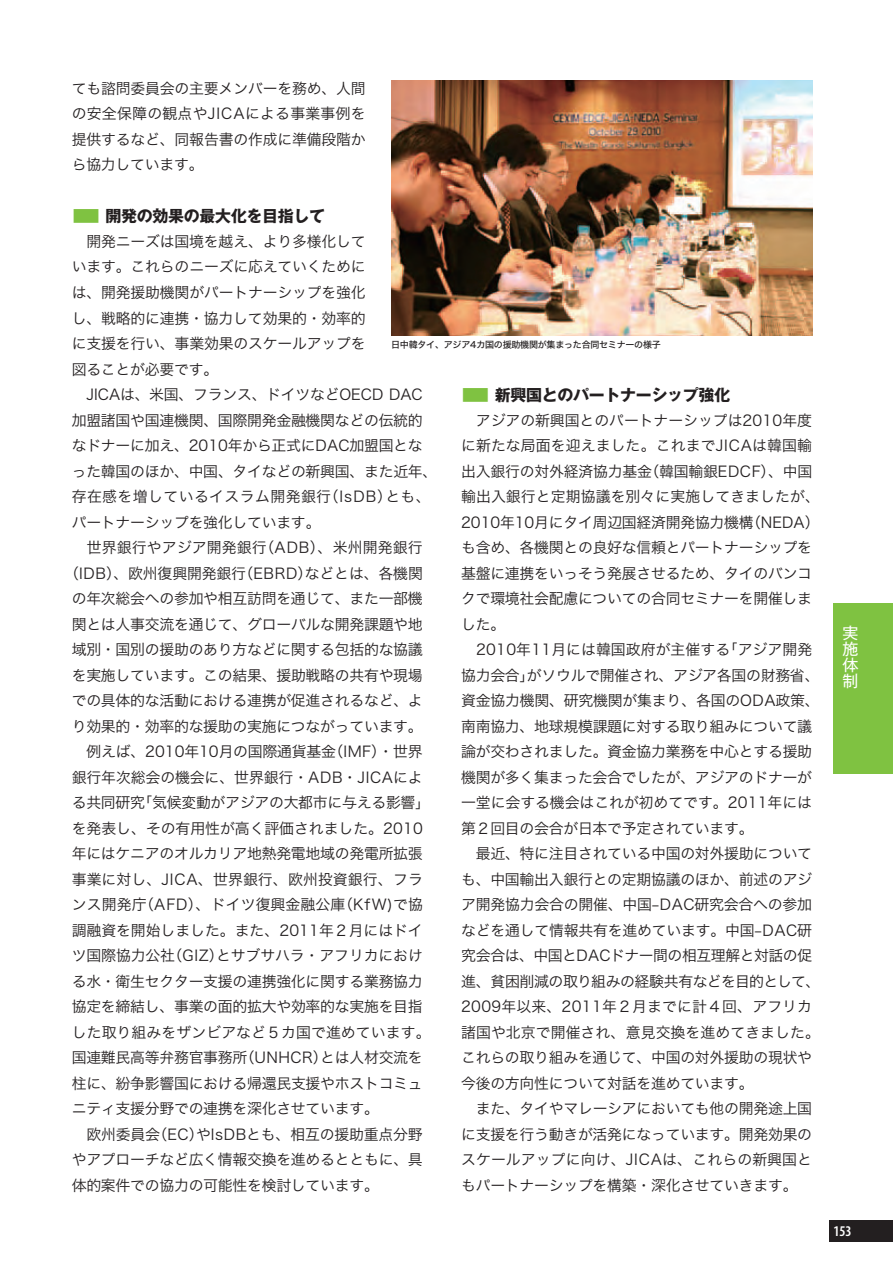
<style>
.page{position:relative;width:893px;height:1263px;background:#fff}
.page>*{position:absolute;margin:0;border:0;box-sizing:border-box;transform-origin:0 0}
.t1{font:700 15.9px "Gothic MB101 Pro";letter-spacing:-.015em;color:#231f20}
.t2{font:15.9px/15.9px "Gothic MB101 Pro";color:#fff;text-align:justify}
.t3{font:14.85px/25.5px "Hira Kaku Pro W3";letter-spacing:-.02em;color:#231f20}
.t4{font:14.85px "Hira Kaku Pro W3";letter-spacing:.005em;color:#231f20}
.t5{font:14.85px "Hira Kaku Pro W3";letter-spacing:.025em;color:#231f20}
.t6{font:14.85px "Hira Kaku Pro W3";letter-spacing:.01em;color:#231f20}
.t7{font:600 condensed 14.85px "Myriad Pro";color:#fff}
.t8{font:9px "Hira Kaku Std W5";letter-spacing:-.03em;color:#231f20}
.s1{color:#7fc241}
</style>
<div class="page">
<div style="left:833px;top:604px;width:60px;height:170px;background:#7fc241"></div>
<img style="left:391px;top:81px;width:421px;height:255px">
<div style="left:829px;top:1220px;width:64px;height:22px;background:#231f20"></div>
<p class="t3" style="left:72px;top:74px;width:296px;text-align:justify">ても諮問委員会の主要メンバーを務め、人間の安全保障の観点やJICAによる事業事例を提供するなど、同報告書の作成に準備段階から協力しています。</p>
<p class="t1" style="left:72px;top:203px;width:255px"><span class="s1">■</span> 開発の効果の最大化を目指して</p>
<p class="t3" style="left:72px;top:228px;width:296px">　開発ニーズは国境を越え、より多様化して</p>
<p class="t3" style="left:72px;top:253px;width:296px">います。これらのニーズに応えていくために</p>
<p class="t3" style="left:72px;top:279px;width:296px">は、開発援助機関がパートナーシップを強化</p>
<p class="t3" style="left:72px;top:304px;width:295px">し、戦略的に連携・協力して効果的・効率的</p>
<p class="t3" style="left:72px;top:330px;width:296px">に支援を行い、事業効果のスケールアップを</p>
<p class="t3" style="left:72px;top:355px;width:148px">図ることが必要です。</p>
<p class="t3" style="left:72px;top:381px;width:353px">　JICAは、米国、フランス、ドイツなどOECD DAC</p>
<p class="t3" style="left:72px;top:406px;width:353px">加盟諸国や国連機関、国際開発金融機関などの伝統的</p>
<p class="t3" style="left:72px;top:432px;width:353px">なドナーに加え、2010年から正式にDAC加盟国とな</p>
<p class="t3" style="left:72px;top:457px;width:367px">った韓国のほか、中国、タイなどの新興国、また近年、</p>
<p class="t5" style="left:72px;top:483px;width:361px">存在感を増しているイスラム開発銀行（IsDB）とも、</p>
<p class="t3" style="left:72px;top:508px;width:250px">パートナーシップを強化しています。</p>
<p class="t6" style="left:72px;top:534px;width:353px">　世界銀行やアジア開発銀行（ADB）、米州開発銀行</p>
<p class="t3" style="left:64px;top:559px;width:360px">（IDB）、欧州復興開発銀行（EBRD）などとは、各機関</p>
<p class="t3" style="left:72px;top:585px;width:353px">の年次総会への参加や相互訪問を通じて、また一部機</p>
<p class="t3" style="left:72px;top:610px;width:353px">関とは人事交流を通じて、グローバルな開発課題や地</p>
<p class="t3" style="left:72px;top:636px;width:353px">域別・国別の援助のあり方などに関する包括的な協議</p>
<p class="t3" style="left:72px;top:661px;width:353px">を実施しています。この結果、援助戦略の共有や現場</p>
<p class="t3" style="left:72px;top:687px;width:353px">での具体的な活動における連携が促進されるなど、よ</p>
<p class="t3" style="left:72px;top:712px;width:353px">り効果的・効率的な援助の実施につながっています。</p>
<p class="t3" style="left:72px;top:738px;width:352px">　例えば、2010年10月の国際通貨基金（IMF）・世界</p>
<p class="t3" style="left:72px;top:763px;width:352px">銀行年次総会の機会に、世界銀行・ADB・JICAによ</p>
<p class="t3" style="left:72px;top:789px;width:360px">る共同研究「気候変動がアジアの大都市に与える影響」</p>
<p class="t3" style="left:72px;top:814px;width:353px">を発表し、その有用性が高く評価されました。2010</p>
<p class="t3" style="left:72px;top:840px;width:353px">年にはケニアのオルカリア地熱発電地域の発電所拡張</p>
<p class="t4" style="left:72px;top:866px;width:353px">事業に対し、JICA、世界銀行、欧州投資銀行、フラ</p>
<p class="t4" style="left:72px;top:891px;width:353px">ンス開発庁（AFD）、ドイツ復興金融公庫（KfW)で協</p>
<p class="t3" style="left:72px;top:916px;width:353px">調融資を開始しました。また、2011年２月にはドイ</p>
<p class="t3" style="left:72px;top:942px;width:353px">ツ国際協力公社（GIZ）とサブサハラ・アフリカにおけ</p>
<p class="t3" style="left:72px;top:967px;width:353px">る水・衛生セクター支援の連携強化に関する業務協力</p>
<p class="t3" style="left:72px;top:993px;width:353px">協定を締結し、事業の面的拡大や効率的な実施を目指</p>
<p class="t4" style="left:72px;top:1019px;width:360px">した取り組みをザンビアなど５カ国で進めています。</p>
<p class="t3" style="left:72px;top:1044px;width:352px">国連難民高等弁務官事務所（UNHCR）とは人材交流を</p>
<p class="t3" style="left:72px;top:1069px;width:353px">柱に、紛争影響国における帰還民支援やホストコミュ</p>
<p class="t3" style="left:72px;top:1095px;width:309px">ニティ支援分野での連携を深化させています。</p>
<p class="t3" style="left:72px;top:1120px;width:352px">　欧州委員会（EC）やIsDBとも、相互の援助重点分野</p>
<p class="t3" style="left:72px;top:1146px;width:353px">やアプローチなど広く情報交換を進めるとともに、具</p>
<p class="t3" style="left:72px;top:1171px;width:309px">体的案件での協力の可能性を検討しています。</p>
<p class="t8" style="left:391px;top:338px;width:271px">日中韓タイ、アジア4カ国の援助機関が集まった合同セミナーの様子</p>
<p class="t1" style="left:461px;top:382px;width:271px"><span class="s1">■</span> 新興国とのパートナーシップ強化</p>
<p class="t3" style="left:461px;top:406px;width:361px">　アジアの新興国とのパートナーシップは2010年度に新たな局面を迎えました。これまでJICAは韓国輸出入銀行の対外経済協力基金（韓国輸銀EDCF）、中国輸出入銀行と定期協議を別々に実施してきましたが、<br>2010年10月にタイ周辺国経済開発協力機構（NEDA）も含め、各機関との良好な信頼とパートナーシップを基盤に連携をいっそう発展させるため、タイのバンコクで環境社会配慮についての合同セミナーを開催しました。<br>　2010年11月には韓国政府が主催する「アジア開発協力会合」がソウルで開催され、アジア各国の財務省、資金協力機関、研究機関が集まり、各国のODA政策、南南協力、地球規模課題に対する取り組みについて議論が交わされました。資金協力業務を中心とする援助機関が多く集まった会合でしたが、アジアのドナーが一堂に会する機会はこれが初めてです。2011年には第２回目の会合が日本で予定されています。<br>　最近、特に注目されている中国の対外援助についても、中国輸出入銀行との定期協議のほか、前述のアジア開発協力会合の開催、中国-DAC研究会合への参加などを通して情報共有を進めています。中国-DAC研究会合は、中国とDACドナー間の相互理解と対話の促進、貧困削減の取り組みの経験共有などを目的として、<br>2009年以来、2011年２月までに計４回、アフリカ諸国や北京で開催され、意見交換を進めてきました。これらの取り組みを通じて、中国の対外援助の現状や今後の方向性について対話を進めています。<br>　また、タイやマレーシアにおいても他の開発途上国に支援を行う動きが活発になっています。開発効果のスケールアップに向け、JICAは、これらの新興国ともパートナーシップを構築・深化させていきます。</p>
<p class="t2" style="left:842px;top:623px;width:17px">実施体制</p>
<p class="t7" style="left:833px;top:1222px;width:20px">153</p>
</div>
